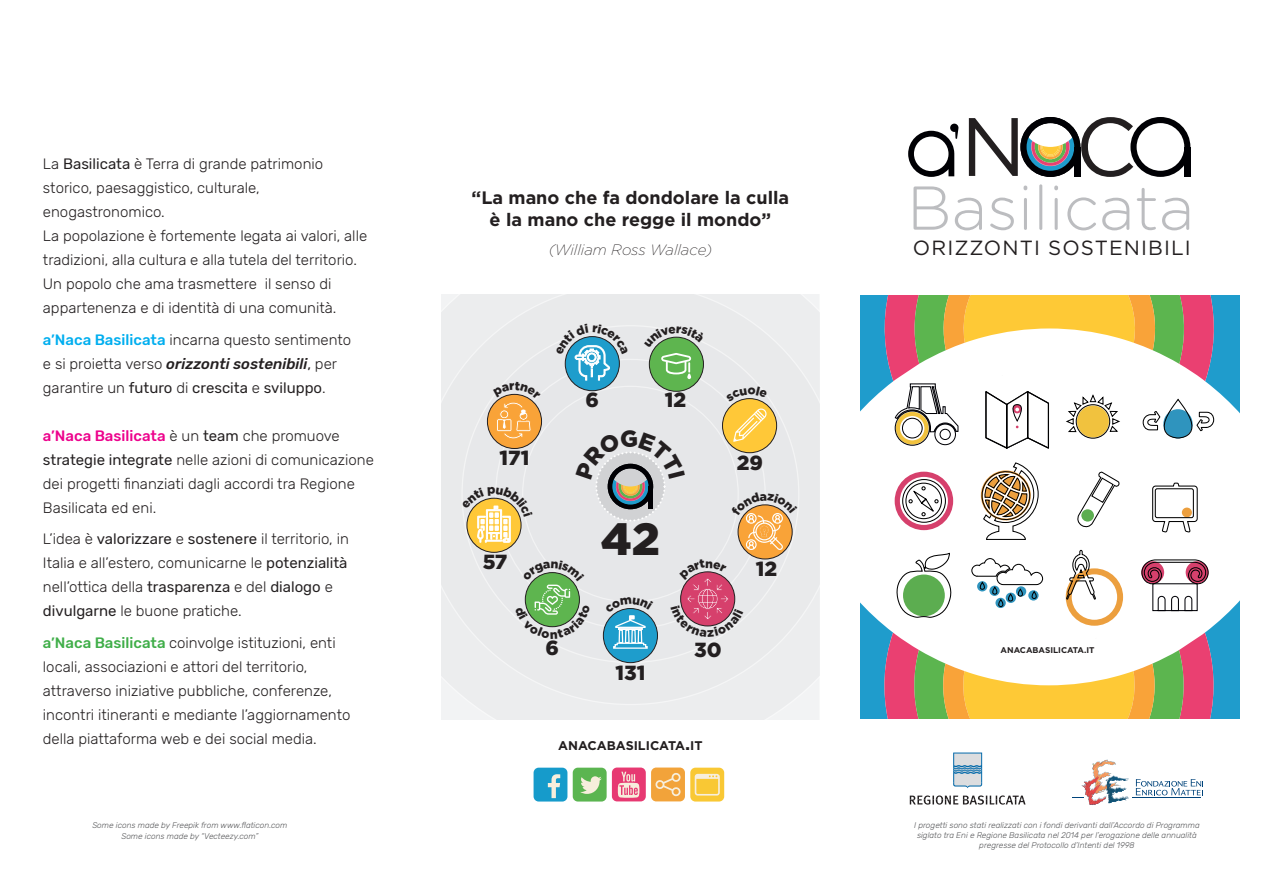
<style>
.page{position:relative;width:1263px;height:893px;background:#fff}
.page>*{position:absolute;margin:0;border:0;box-sizing:border-box;transform-origin:0 0}
.t1{font:82.65px "Gotham HTF";color:#231f20}
.t2{font:900 45.15px "Gotham";color:#231f20}
.t3{font:20.55px "Gotham";letter-spacing:.055em;color:#231f20}
.t4{font:900 20.4px "Gotham";color:#231f20}
.t5{font:700 18px "Gotham";color:#231f20}
.t6{font:700 16.8px "Gotham";color:#231f20}
.t7{font:300 15px/24px "Rubik";color:#231f20}
.t8{font:italic 200 15px "Gotham";color:#231f20}
.t9{font:700 12.6px "Gotham";color:#231f20}
.t10{font:italic 300 8.25px/9.9px "Rubik";color:#57585a;text-align:center}
.t11{font:700 8.25px "Gotham";color:#231f20}
.s1{font-weight:400}
.s2{font-weight:500;color:#00aeef}
.s3{font-weight:500;font-style:italic}
.s4{font-weight:500;color:#ed028c}
.s5{font-weight:500;color:#40ae49}
.s6{font-size:18px}
</style>
<div class="page">
<svg style="left:913px;top:186px;width:35px;height:44px"></svg>
<svg style="left:955px;top:198px;width:27px;height:32px"></svg>
<svg style="left:990px;top:198px;width:24px;height:32px"></svg>
<hr style="left:1024px;top:198px;width:3px;height:32px;background:#bcbdc0;border-radius:2px">
<svg style="left:1023px;top:186px;width:4px;height:4px"></svg>
<hr style="left:1039px;top:184px;width:3px;height:46px;background:#bcbdc0;border-radius:2px">
<hr style="left:1055px;top:198px;width:3px;height:32px;background:#bcbdc0;border-radius:2px">
<svg style="left:1054px;top:186px;width:4px;height:4px"></svg>
<svg style="left:1067px;top:197px;width:29px;height:33px"></svg>
<svg style="left:1102px;top:198px;width:27px;height:32px"></svg>
<svg style="left:1137px;top:188px;width:19px;height:42px"></svg>
<svg style="left:1162px;top:198px;width:27px;height:32px"></svg>
<svg style="left:1130px;top:117px;width:60px;height:60px"></svg>
<svg style="left:1020px;top:117px;width:60px;height:60px"></svg>
<svg style="left:908px;top:124px;width:50px;height:53px"></svg>
<svg style="left:953px;top:752px;width:29px;height:36px"></svg>
<svg style="left:910px;top:795px;width:115px;height:10px"></svg>
<hr style="left:1132px;top:797px;width:68px;height:1px;background:#00447b">
<svg style="left:1136px;top:779px;width:67px;height:16px"></svg>
<svg style="left:1072px;top:759px;width:57px;height:46px"></svg>
<img style="left:1092px;top:760px;width:15px;height:17px">
<svg style="left:861px;top:598px;width:379px;height:120px"></svg>
<svg style="left:874px;top:633px;width:350px;height:85px"></svg>
<svg style="left:1077px;top:471px;width:43px;height:57px"></svg>
<div style="left:1081px;top:509px;width:13px;height:13px;background:#5cad50;border-radius:50%"></div>
<svg style="left:1152px;top:482px;width:46px;height:51px"></svg>
<div style="left:1066px;top:568px;width:57px;height:58px;border:6px solid #ec9f3e;border-radius:50%"></div>
<svg style="left:1066px;top:549px;width:31px;height:51px"></svg>
<div style="left:902px;top:479px;width:44px;height:44px;border:1px solid #000001;border-radius:50%"></div>
<svg style="left:906px;top:483px;width:35px;height:36px"></svg>
<div style="left:905px;top:483px;width:37px;height:36px;border:1px solid #000001;border-radius:50%"></div>
<svg style="left:908px;top:486px;width:30px;height:30px"></svg>
<div style="left:895px;top:472px;width:58px;height:58px;border:5px solid #d6406c;border-radius:50%"></div>
<svg style="left:1139px;top:559px;width:70px;height:53px"></svg>
<svg style="left:895px;top:553px;width:58px;height:66px"></svg>
<svg style="left:972px;top:462px;width:71px;height:146px"></svg>
<svg style="left:861px;top:295px;width:379px;height:119px;background:#30a3d0"></svg>
<svg style="left:874px;top:295px;width:350px;height:154px"></svg>
<div style="left:441px;top:705px;width:378px;height:15px;background:#ecedee"></div>
<div style="left:441px;top:295px;width:379px;height:410px;background:#e9eaeb"></div>
<div style="left:462px;top:326px;width:337px;height:336px;background:#e6e7e9;border-radius:50%"></div>
<div style="left:596px;top:452px;width:68px;height:69px;background:#d1d2d4;border-radius:50%"></div>
<div style="left:467px;top:498px;width:54px;height:54px;background:#ffc838;border-radius:50%"></div>
<svg style="left:565px;top:337px;width:54px;height:54px"></svg>
<div style="left:738px;top:505px;width:54px;height:54px;background:#f9a338;border-radius:50%"></div>
<div style="left:487px;top:394px;width:54px;height:54px;background:#f9a338;border-radius:50%"></div>
<div style="left:487px;top:394px;width:55px;height:55px;border:1px solid #231f20;border-radius:50%"></div>
<div style="left:649px;top:337px;width:54px;height:54px;background:#5eb54f;border-radius:50%"></div>
<div style="left:722px;top:399px;width:55px;height:54px;background:#ffc838;border-radius:50%"></div>
<div style="left:722px;top:398px;width:55px;height:55px;border:1px solid #231f20;border-radius:50%"></div>
<svg style="left:733px;top:408px;width:34px;height:34px"></svg>
<div style="left:603px;top:608px;width:54px;height:55px;background:#1e9dcc;border-radius:50%"></div>
<div style="left:603px;top:608px;width:55px;height:55px;border:1px solid #231f20;border-radius:50%"></div>
<svg style="left:533px;top:767px;width:192px;height:35px;background:#c0b690"></svg>
<svg style="left:595px;top:451px;width:71px;height:58px"></svg>
<svg style="left:493px;top:382px;width:48px;height:57px"></svg>
<svg style="left:462px;top:487px;width:71px;height:59px"></svg>
<svg style="left:644px;top:326px;width:61px;height:53px"></svg>
<svg style="left:556px;top:324px;width:72px;height:56px"></svg>
<svg style="left:671px;top:560px;width:72px;height:77px"></svg>
<svg style="left:731px;top:503px;width:66px;height:47px"></svg>
<svg style="left:726px;top:386px;width:41px;height:16px"></svg>
<svg style="left:515px;top:560px;width:75px;height:79px"></svg>
<svg style="left:605px;top:599px;width:48px;height:50px"></svg>
<p class="t7" style="left:43px;top:152px;width:282px">La <span class="s1">Basilicata</span> è Terra di grande patrimonio storico, paesaggistico, culturale, enogastronomico.</p>
<p class="t7" style="left:43px;top:224px;width:326px">La popolazione è fortemente legata ai valori, alle tradizioni, alla cultura e alla tutela del territorio.<br>Un popolo che ama trasmettere il senso di appartenenza e di identità di una comunità.</p>
<p class="t7" style="left:43px;top:328px;width:310px"><span class="s2">a’Naca Basilicata</span> incarna questo sentimento e si proietta verso <span class="s3">orizzonti sostenibili</span><span class="s1">,</span> per garantire un <span class="s1">futuro</span> di <span class="s1">crescita</span> e <span class="s1">sviluppo</span>.</p>
<p class="t7" style="left:43px;top:424px;width:333px"><span class="s4">a’Naca Basilicata</span> è un <span class="s1">team</span> che promuove <span class="s1">strategie integrate</span> nelle azioni di comunicazione dei progetti finanziati dagli accordi tra Regione Basilicata ed eni.</p>
<p class="t7" style="left:43px;top:527px;width:307px">L’idea è <span class="s1">valorizzare</span> e <span class="s1">sostenere</span> il territorio, in Italia e all’estero, comunicarne le <span class="s1">potenzialità </span>nell’ottica della <span class="s1">trasparenza</span> e del <span class="s1">dialogo</span> e <span class="s1">divulgarne</span> le buone pratiche.</p>
<p class="t7" style="left:43px;top:631px;width:309px"><span class="s5">a’Naca Basilicata</span> coinvolge istituzioni, enti locali, associazioni e attori del territorio, attraverso iniziative pubbliche, conferenze, incontri itineranti e mediante l’aggiornamento della piattaforma web e dei social media.</p>
<p class="t10" style="left:92px;top:820px;width:197px">Some icons made by Freepik from www.flaticon.com</p>
<p class="t10" style="left:121px;top:831px;width:138px">Some icons made by “Vecteezy.com”</p>
<p class="t5" style="left:472px;top:188px;width:319px">“La mano che fa dondolare la culla</p>
<p class="t5" style="left:490px;top:209px;width:283px">è la mano che regge il mondo”</p>
<p class="t8" style="left:549px;top:241px;width:165px">(William Ross Wallace)</p>
<p class="t4" style="left:499px;top:446px;width:32px">171</p>
<p class="t4" style="left:483px;top:550px;width:26px">57</p>
<p class="t4" style="left:586px;top:388px;width:15px">6</p>
<p class="t4" style="left:665px;top:388px;width:23px">12</p>
<p class="t2" style="left:601px;top:513px;width:61px">42</p>
<p class="t4" style="left:737px;top:451px;width:28px">29</p>
<p class="t4" style="left:756px;top:557px;width:23px">12</p>
<p class="t4" style="left:546px;top:635px;width:15px">6</p>
<p class="t4" style="left:615px;top:661px;width:31px">131</p>
<p class="t4" style="left:694px;top:638px;width:29px">30</p>
<p class="t6" style="left:534px;top:735px;width:193px">ANACABASILICATA.IT</p>
<p class="t9" style="left:558px;top:738px;width:146px">ANACABASILICATA<span class="s6">.</span>IT</p>
<p class="t1" style="left:961px;top:101px;width:177px">N C</p>
<p class="t3" style="left:913px;top:237px;width:279px">ORIZZONTI SOSTENIBILI</p>
<p class="t11" style="left:1001px;top:646px;width:96px">ANACABASILICATA.IT</p>
<p class="t10" style="left:914px;top:820px;width:287px">I progetti sono stati realizzati con i fondi derivanti dall’Accordo di Programma siglato tra Eni e Regione Basilicata nel 2014 per l’erogazione delle annualità pregresse del Protocollo d’Intenti del 1998</p>
</div>
